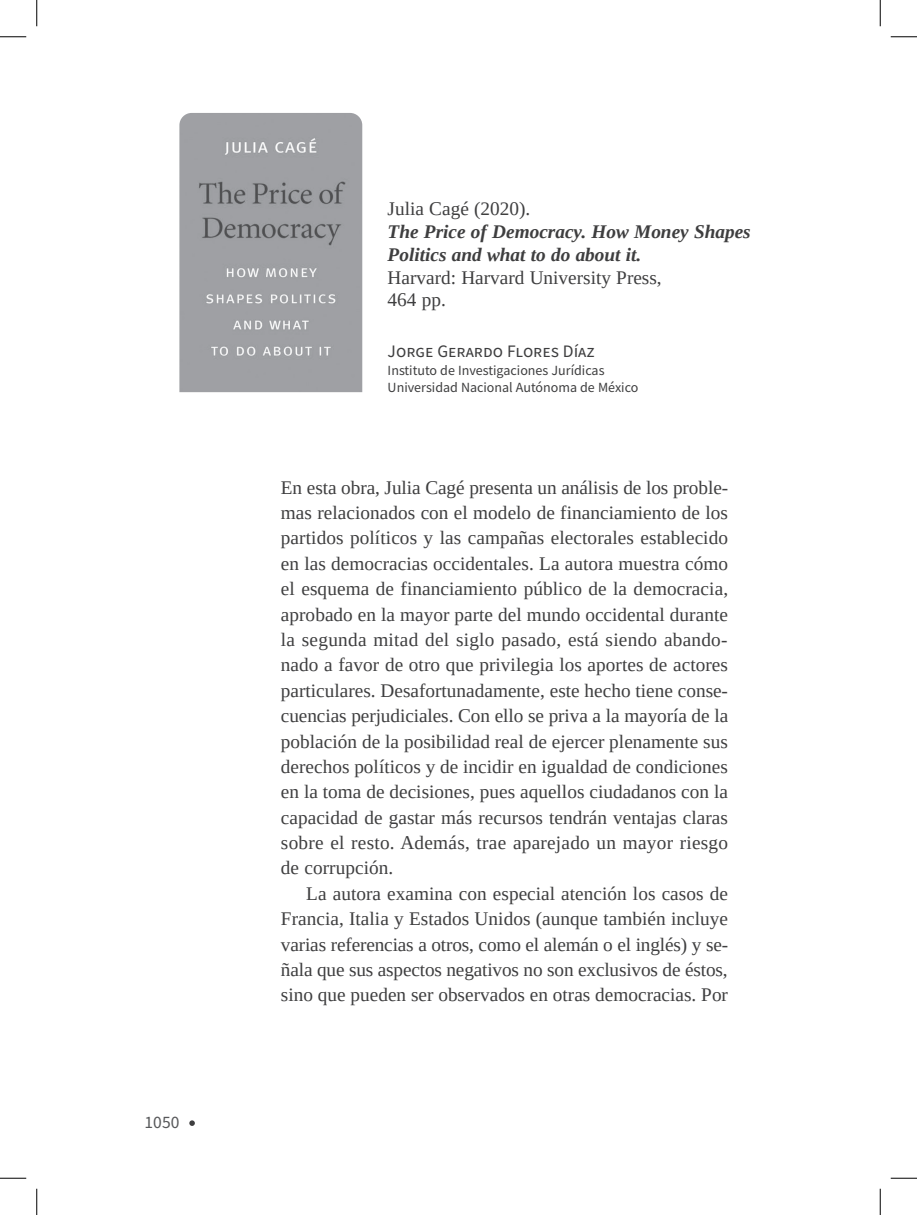
<style>
.page{position:relative;width:917px;height:1215px;background:#fff}
.page>*{position:absolute;margin:0;border:0;box-sizing:border-box;transform-origin:0 0}
.t1{font:19.25px/25.4px "Liberation Serif";color:#3e3e3f;text-align:justify}
.t2{font:italic 700 19.25px/22.8px "Liberation Serif";color:#3e3e3f}
.t3{font:17.5px "Source Sans Pro";color:#3e3e3f}
.t4{font:17.5px "Source Sans Pro";color:#57585a}
.t5{font:14px/17.5px "Source Sans Pro";color:#3e3e3f}
</style>
<div class="page">
<svg style="left:189px;top:1120px;width:6px;height:5px"></svg>
<img style="left:179px;top:113px;width:183px;height:279px">
<svg style="left:0;top:36px;width:26px;height:1px"></svg>
<svg style="left:891px;top:36px;width:26px;height:1px"></svg>
<svg style="left:0;top:1177px;width:26px;height:1px"></svg>
<svg style="left:891px;top:1177px;width:26px;height:1px"></svg>
<svg style="left:36px;top:0;width:1px;height:26px"></svg>
<svg style="left:36px;top:1188px;width:1px;height:26px"></svg>
<svg style="left:880px;top:0;width:1px;height:26px"></svg>
<svg style="left:880px;top:1188px;width:1px;height:26px"></svg>
<p class="t4" style="left:145px;top:1111px;width:36px">1050</p>
<p class="t1" style="left:388px;top:196px;width:144px">Julia Cagé (2020).</p>
<p class="t2" style="left:388px;top:220px;width:365px">The Price of Democracy. How Money Shapes<br>Politics and what to do about it.</p>
<p class="t1" style="left:388px;top:266px;width:276px;line-height:22.8px">Harvard: Harvard University Press,<br>464 pp.</p>
<p class="t3" style="left:388px;top:340px;width:209px">Jorge Gerardo Flores Díaz</p>
<p class="t5" style="left:388px;top:361px;width:252px">Instituto de Investigaciones Jurídicas<br>Universidad Nacional Autónoma de México</p>
<p class="t1" style="left:281px;top:474px;width:449px">En esta obra, Julia Cagé presenta un análisis de los proble&shy;mas relacionados con el modelo de financiamiento de los partidos políticos y las campañas electorales establecido en las democracias occidentales. La autora muestra cómo el esquema de financiamiento público de la democracia, aprobado en la mayor parte del mundo occidental durante la segunda mitad del siglo pasado, está siendo abando&shy;nado a favor de otro que privilegia los aportes de actores particulares. Desafortunadamente, este hecho tiene conse&shy;cuencias perjudiciales. Con ello se priva a la mayoría de la población de la posibilidad real de ejercer plenamente sus derechos políticos y de incidir en igualdad de condiciones en la toma de decisiones, pues aquellos ciudadanos con la capacidad de gastar más recursos tendrán ventajas claras sobre el resto. Además, trae aparejado un mayor riesgo de corrupción.</p>
<p class="t1" style="left:281px;top:880px;width:449px;text-indent:25px">La autora examina con especial atención los casos de Francia, Italia y Estados Unidos (aunque también incluye varias referencias a otros, como el alemán o el inglés) y se&shy;ñala que sus aspectos negativos no son exclusivos de éstos, sino que pueden ser observados en otras democracias. Por</p>
</div>
